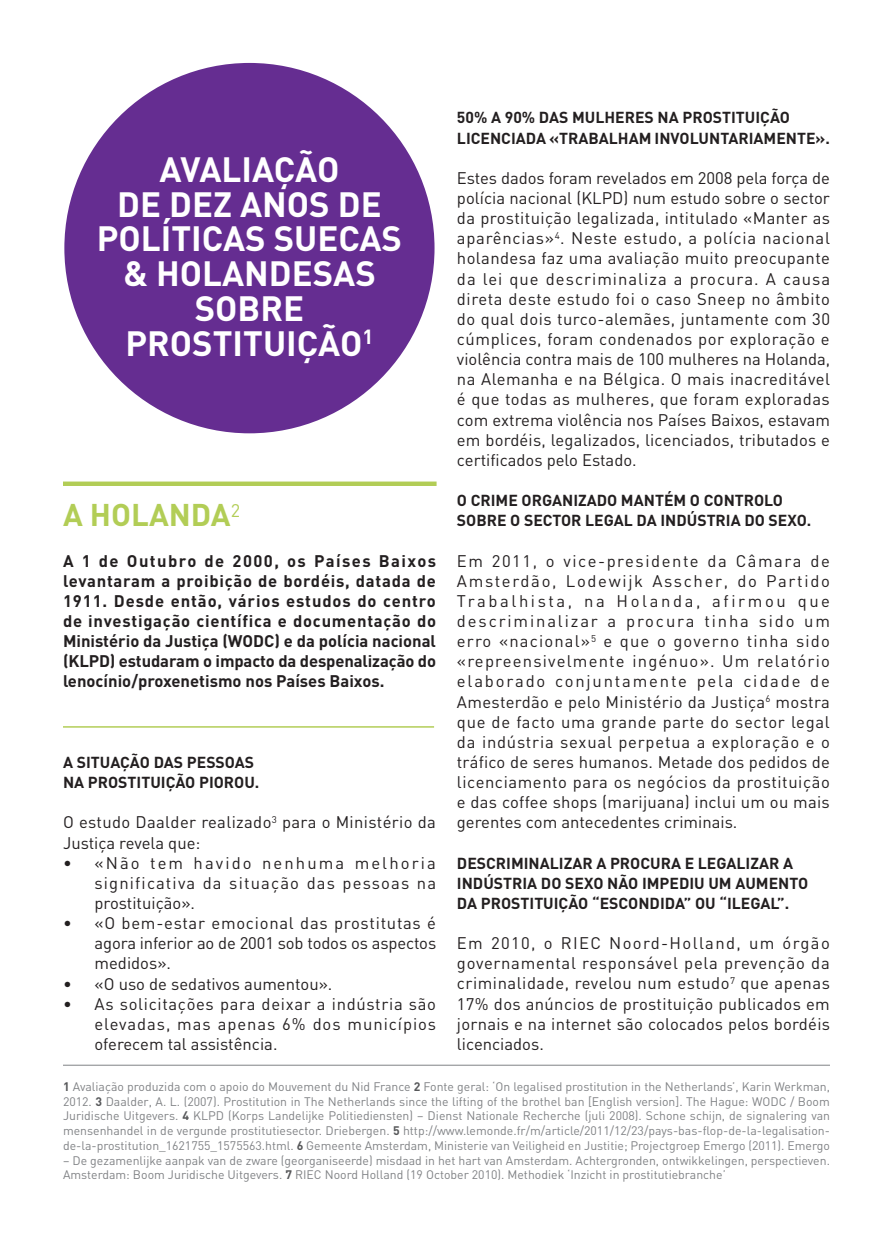
<style>
.page{position:relative;width:893px;height:1251px;background:#fff}
.page>*{position:absolute;margin:0;border:0;box-sizing:border-box;transform-origin:0 0}
.t1{font:700 34.65px/34.6px "DIN";color:#fff;text-align:center}
.t2{font:700 30.97px "DIN";color:#b2cd56}
.t3{font:16.62px/20.1px "DIN";color:#231f20;text-align:justify}
.t4{font:700 16.62px/20.1px "DIN";color:#231f20;text-align:justify}
.t5{font:16.62px/20.1px "DIN";letter-spacing:.02em;color:#231f20}
.t6{font:700 15.75px/20.1px "DIN";color:#231f20}
.t7{font:12.25px/14.7px "DIN";color:#808285;text-align:justify}
.s1{font-weight:700;color:#57585a}
</style>
<div class="page">
<div style="left:63px;top:481px;width:374px;height:5px;background:#b2cd56"></div>
<hr style="left:63px;top:726px;width:371px;height:1px;background:#b2cd56">
<div style="left:64px;top:63px;width:370px;height:370px;background:#652d91;border-radius:50%"></div>
<hr style="left:63px;top:1064px;width:767px;height:1px;background:#808285">
<p class="t6" style="left:457px;top:107px;width:375px">50% A 90% DAS MULHERES NA PROSTITUIÇÃO<br>LICENCIADA «TRABALHAM INVOLUNTARIAMENTE».</p>
<p class="t3" style="left:457px;top:167px;width:375px">Estes dados foram revelados em 2008 pela força de polícia nacional (KLPD) num estudo sobre o sector da prostituição legalizada, intitulado «Manter as aparências»<sup>4</sup>. Neste estudo, a polícia nacional holandesa faz uma avaliação muito preocupante da lei que descriminaliza a procura. A causa direta deste estudo foi o caso Sneep no âmbito do qual dois turco-alemães, juntamente com 30 cúmplices, foram condenados por exploração e violência contra mais de 100 mulheres na Holanda, na Alemanha e na Bélgica. O mais inacreditável é que todas as mulheres, que foram exploradas com extrema violência nos Países Baixos, estavam em bordéis, legalizados, licenciados, tributados e certificados pelo Estado.</p>
<p class="t6" style="left:457px;top:489px;width:356px">O CRIME ORGANIZADO MANTÉM O CONTROLO<br>SOBRE O SECTOR LEGAL DA INDÚSTRIA DO SEXO.</p>
<p class="t3" style="left:457px;top:550px;width:375px">Em 2011, o vice-presidente da Câmara de Amsterdão, Lodewijk Asscher, do Partido Trabalhista, na Holanda, afirmou que descriminalizar a procura tinha sido um erro «nacional»<sup>5</sup> e que o governo tinha sido «repreensivelmente ingénuo». Um relatório elaborado conjuntamente pela cidade de Amesterdão e pelo Ministério da Justiça<sup>6</sup> mostra que de facto uma grande parte do sector legal da indústria sexual perpetua a exploração e o tráfico de seres humanos. Metade dos pedidos de licenciamento para os negócios da prostituição e das coffee shops (marijuana) inclui um ou mais gerentes com antecedentes criminais.</p>
<p class="t6" style="left:457px;top:852px;width:353px">DESCRIMINALIZAR A PROCURA E LEGALIZAR A<br>INDÚSTRIA DO SEXO NÃO IMPEDIU UM AUMENTO<br>DA PROSTITUIÇÃO “ESCONDIDA” OU “ILEGAL”.</p>
<p class="t3" style="left:457px;top:932px;width:375px">Em 2010, o RIEC Noord-Holland, um órgão governamental responsável pela prevenção da criminalidade, revelou num estudo<sup>7</sup> que apenas 17% dos anúncios de prostituição publicados em jornais e na internet são colocados pelos bordéis licenciados.</p>
<p class="t7" style="left:63px;top:1078px;width:768px"><span class="s1">1</span> Avaliação produzida com o apoio do Mouvement du Nid France <span class="s1">2</span> Fonte geral: ‘On legalised prostitution in the Netherlands’, Karin Werkman, 2012. <span class="s1">3</span> Daalder, A. L. (2007). Prostitution in The Netherlands since the lifting of the brothel ban [English version]. The Hague: WODC / Boom Juridische Uitgevers. <span class="s1">4</span> KLPD (Korps Landelijke Politiediensten) – Dienst Nationale Recherche (juli 2008). Schone schijn, de signalering van mensenhandel in de vergunde prostitutiesector. Driebergen. <span class="s1">5</span> http://www.lemonde.fr/m/article/2011/12/23/pays-bas-flop-de-la-legalisation&shy;de-la-prostitution_1621755_1575563.html. <span class="s1">6</span> Gemeente Amsterdam, Ministerie van Veiligheid en Justitie; Projectgroep Emergo (2011). Emergo</p>
<p class="t7" style="left:63px;top:1152px;width:768px">– De gezamenlijke aanpak van de zware (georganiseerde) misdaad in het hart van Amsterdam. Achtergronden, ontwikkelingen, perspectieven.<br>Amsterdam: Boom Juridische Uitgevers. <span class="s1">7</span> RIEC Noord Holland (19 October 2010). Methodiek ‘Inzicht in prostitutiebranche’</p>
<h1 class="t1" style="left:97px;top:150px;width:307px">AVALIAÇÃO<br>DE DEZ ANOS DE<br>POLÍTICAS SUECAS &amp; HOLANDESAS<br>SOBRE<br>PROSTITUIÇÃO<sup>1</sup></h1>
<h2 class="t2" style="left:63px;top:494px;width:179px">A HOLANDA<sup>2</sup></h2>
<p class="t4" style="left:63px;top:549px;width:375px">A 1 de Outubro de 2000, os Países Baixos levantaram a proibição de bordéis, datada de 1911. Desde então, vários estudos do centro de investigação científica e documentação do Ministério da Justiça (WODC) e da polícia nacional (KLPD) estudaram o impacto da despenalização do lenocínio/proxenetismo nos Países Baixos.</p>
<p class="t6" style="left:63px;top:751px;width:198px">A SITUAÇÃO DAS PESSOAS<br>NA PROSTITUIÇÃO PIOROU.</p>
<p class="t5" style="left:63px;top:811px;width:374px">O estudo Daalder realizado<sup>3</sup> para o Ministério da<br>Justiça revela que:</p>
<p class="t3" style="left:95px;top:852px;width:343px;text-indent:-32px">• «Não tem havido nenhuma melhoria significativa da situação das pessoas na prostituição».</p>
<p class="t3" style="left:95px;top:912px;width:343px;text-indent:-32px">• «O bem-estar emocional das prostitutas é agora inferior ao de 2001 sob todos os aspectos medidos».</p>
<p class="t3" style="left:63px;top:972px;width:271px">• «O uso de sedativos aumentou».</p>
<p class="t3" style="left:95px;top:993px;width:343px;text-indent:-32px">• As solicitações para deixar a indústria são elevadas, mas apenas 6% dos municípios oferecem tal assistência.</p>
</div>
